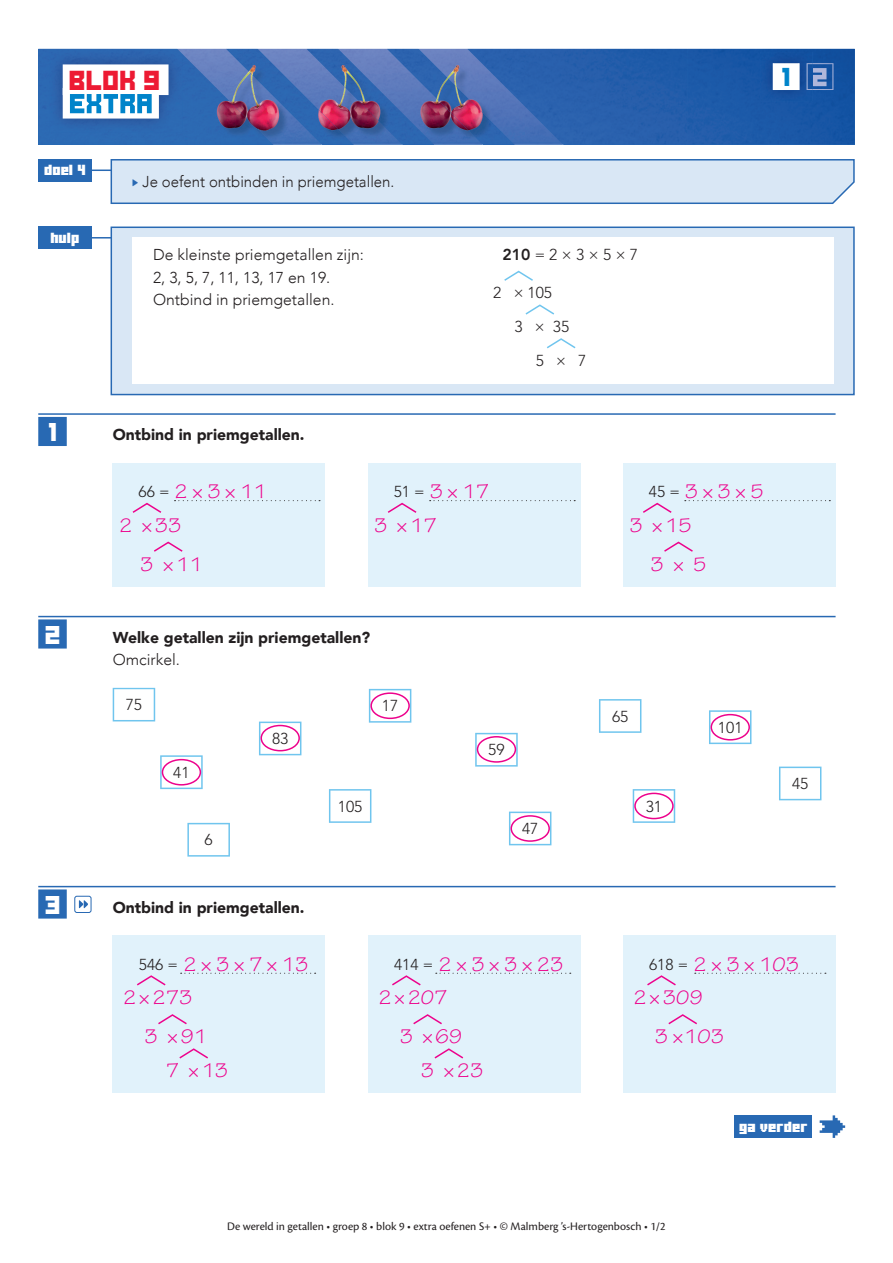
<style>
.page{position:relative;width:893px;height:1263px;background:#fff}
.page>*{position:absolute;margin:0;border:0;box-sizing:border-box;transform-origin:0 0}
.t1{font:21px/38.8px "Tekton Pro";color:#ed028c}
.t2{font:19.2px "Ode to Idle Gaming";color:#ed1a33}
.t3{font:18.15px "Ode to Idle Gaming";color:#0084ca}
.t4{font:18px "Ode to Idle Gaming";color:#fff}
.t5{font:300 15.75px/22.5px "Avenir";color:#231f20}
.t6{font:900 15.75px "Avenir";color:#231f20}
.t7{font:300 15.75px "Avenir LT Std";color:#231f20}
.t8{font:300 15.75px "Avenir";color:#231f20;scale:.95 1}
.t9{font:12px "Cronos Pro";color:#231f20}
.t10{font:10.5px "Minercraftory";letter-spacing:.01em;color:#fff}
.s1{font-weight:800}
.s2{font-family:"Avenir LT Std";font-weight:300;font-size:15.75px;color:#231f20}
</style>
<div class="page">
<img style="left:49px;top:51px;width:21px;height:81px">
<div style="left:63px;top:64px;width:106px;height:31px;background:#fff"></div>
<div style="left:63px;top:88px;width:96px;height:31px;background:#fff"></div>
<hr style="left:38px;top:413px;width:798px;height:2px;background:#2869b3">
<div style="left:38px;top:417px;width:29px;height:29px;background:#2869b3"></div>
<hr style="left:38px;top:616px;width:798px;height:1px;background:#2869b3">
<div style="left:38px;top:619px;width:29px;height:29px;background:#2869b3"></div>
<hr style="left:38px;top:886px;width:798px;height:1px;background:#2869b3">
<div style="left:38px;top:889px;width:29px;height:29px;background:#2869b3"></div>
<div style="left:113px;top:463px;width:212px;height:124px;background:#e1f2fb"></div>
<svg style="left:132px;top:502px;width:30px;height:11px"></svg>
<svg style="left:154px;top:541px;width:29px;height:11px"></svg>
<svg style="left:175px;top:500px;width:145px;height:1px"></svg>
<div style="left:368px;top:463px;width:212px;height:124px;background:#e1f2fb"></div>
<svg style="left:387px;top:502px;width:30px;height:11px"></svg>
<svg style="left:430px;top:500px;width:145px;height:1px"></svg>
<div style="left:623px;top:463px;width:213px;height:124px;background:#e1f2fb"></div>
<svg style="left:643px;top:502px;width:29px;height:11px"></svg>
<svg style="left:664px;top:541px;width:29px;height:11px"></svg>
<svg style="left:685px;top:500px;width:145px;height:1px"></svg>
<svg style="left:113px;top:688px;width:42px;height:33px"></svg>
<svg style="left:259px;top:722px;width:42px;height:33px"></svg>
<svg style="left:187px;top:823px;width:43px;height:34px"></svg>
<svg style="left:160px;top:755px;width:43px;height:34px"></svg>
<svg style="left:329px;top:789px;width:42px;height:34px"></svg>
<svg style="left:779px;top:767px;width:42px;height:33px"></svg>
<svg style="left:633px;top:789px;width:42px;height:34px"></svg>
<svg style="left:509px;top:812px;width:42px;height:33px"></svg>
<svg style="left:369px;top:689px;width:42px;height:34px"></svg>
<svg style="left:599px;top:699px;width:42px;height:34px"></svg>
<svg style="left:709px;top:710px;width:42px;height:34px"></svg>
<svg style="left:475px;top:733px;width:43px;height:34px"></svg>
<div style="left:634px;top:793px;width:40px;height:26px;border:2px solid #ed028c;border-radius:50%"></div>
<div style="left:710px;top:714px;width:40px;height:26px;border:2px solid #ed028c;border-radius:50%"></div>
<div style="left:510px;top:815px;width:40px;height:27px;border:2px solid #ed028c;border-radius:50%"></div>
<div style="left:370px;top:692px;width:40px;height:27px;border:2px solid #ed028c;border-radius:50%"></div>
<div style="left:162px;top:759px;width:39px;height:26px;border:2px solid #ed028c;border-radius:50%"></div>
<div style="left:260px;top:725px;width:40px;height:26px;border:2px solid #ed028c;border-radius:50%"></div>
<div style="left:477px;top:736px;width:39px;height:27px;border:2px solid #ed028c;border-radius:50%"></div>
<div style="left:113px;top:935px;width:212px;height:158px;background:#e1f2fb"></div>
<svg style="left:137px;top:975px;width:29px;height:11px"></svg>
<svg style="left:158px;top:1014px;width:29px;height:11px"></svg>
<svg style="left:179px;top:1048px;width:29px;height:11px"></svg>
<svg style="left:181px;top:973px;width:135px;height:1px"></svg>
<div style="left:368px;top:935px;width:212px;height:158px;background:#e1f2fb"></div>
<svg style="left:392px;top:975px;width:29px;height:11px"></svg>
<svg style="left:413px;top:1014px;width:29px;height:11px"></svg>
<svg style="left:434px;top:1048px;width:30px;height:11px"></svg>
<svg style="left:436px;top:973px;width:135px;height:1px"></svg>
<div style="left:623px;top:935px;width:213px;height:158px;background:#e1f2fb"></div>
<svg style="left:647px;top:975px;width:29px;height:11px"></svg>
<svg style="left:668px;top:1014px;width:29px;height:11px"></svg>
<svg style="left:695px;top:973px;width:131px;height:1px"></svg>
<div style="left:74px;top:896px;width:17px;height:17px;border:1px solid #2869b3;border-radius:2px"></div>
<svg style="left:79px;top:900px;width:9px;height:8px"></svg>
<div style="left:38px;top:159px;width:53px;height:23px;background:#2869b3"></div>
<hr style="left:81px;top:237px;width:32px;height:2px;background:#2869b3">
<div style="left:111px;top:227px;width:744px;height:168px;background:#d9e7f5;border:2px solid #2869b3"></div>
<div style="left:132px;top:238px;width:701px;height:146px;background:#fff"></div>
<svg style="left:504px;top:270px;width:29px;height:11px"></svg>
<svg style="left:525px;top:304px;width:29px;height:11px"></svg>
<svg style="left:547px;top:338px;width:29px;height:11px"></svg>
<div style="left:38px;top:227px;width:53px;height:22px;background:#2869b3"></div>
<svg style="left:820px;top:1115px;width:25px;height:23px"></svg>
<div style="left:734px;top:1115px;width:78px;height:23px;background:#2869b3"></div>
<svg style="left:70px;top:48px;width:785px;height:156px;background:#7d9bc9"></svg>
<p class="t2" style="left:70px;top:72px;width:93px">Blok 9</p>
<p class="t3" style="left:782px;top:69px;width:11px">1</p>
<p class="t10" style="left:44px;top:162px;width:43px">doel 4</p>
<p class="t10" style="left:50px;top:230px;width:31px">hulp</p>
<p class="t8" style="left:142px;top:172px;width:267px">Je oefent ontbinden in priemgetallen.</p>
<p class="t5" style="left:153px;top:244px;width:212px">De kleinste priemgetallen zijn:<br>2, 3, 5, 7, 11, 13, 17 en 19.<br>Ontbind in priemgetallen.</p>
<p class="t7" style="left:503px;top:246px;width:137px"><span class="s1">210</span> = 2 × 3 × 5 × 7</p>
<p class="t7" style="left:493px;top:284px;width:60px">2 × 105</p>
<p class="t7" style="left:514px;top:317px;width:56px">3 ×35</p>
<p class="t7" style="left:536px;top:351px;width:52px">5×7</p>
<p class="t4" style="left:49px;top:424px;width:10px">1</p>
<p class="t6" style="left:113px;top:421px;width:193px">Ontbind in priemgetallen.</p>
<p class="t1" style="left:139px;top:473px;width:130px"><span class="s2">66 =</span> 2 × 3 × 11</p>
<p class="t1" style="left:394px;top:473px;width:97px"><span class="s2">51 =</span> 3 × 17</p>
<p class="t1" style="left:649px;top:473px;width:116px"><span class="s2">45 =</span> 3 × 3 × 5</p>
<p class="t1" style="left:162px;top:506px;width:21px;text-indent:-43px">2 ×33 ×</p>
<p class="t1" style="left:140px;top:545px;width:64px">3 11</p>
<p class="t1" style="left:374px;top:506px;width:64px">3 ×17</p>
<p class="t4" style="left:46px;top:627px;width:17px">2</p>
<p class="t6" style="left:113px;top:624px;width:259px">Welke getallen zijn priemgetallen?</p>
<p class="t5" style="left:113px;top:649px;width:69px">Omcirkel.</p>
<p class="t7" style="left:126px;top:695px;width:18px">75</p>
<p class="t7" style="left:272px;top:729px;width:18px">83</p>
<p class="t7" style="left:173px;top:763px;width:18px">41</p>
<p class="t7" style="left:205px;top:831px;width:10px">6</p>
<p class="t7" style="left:338px;top:797px;width:26px">105</p>
<p class="t7" style="left:382px;top:697px;width:18px">17</p>
<p class="t4" style="left:46px;top:897px;width:17px">3</p>
<p class="t6" style="left:113px;top:894px;width:193px">Ontbind in priemgetallen.</p>
<p class="t7" style="left:488px;top:741px;width:18px">59</p>
<p class="t7" style="left:522px;top:819px;width:18px">47</p>
<p class="t1" style="left:651px;top:506px;width:57px;text-indent:-21px">3 ×15<br>3 × 5</p>
<p class="t7" style="left:612px;top:707px;width:18px">65</p>
<p class="t7" style="left:646px;top:797px;width:18px">31</p>
<p class="t7" style="left:718px;top:718px;width:26px">101</p>
<p class="t7" style="left:792px;top:774px;width:18px">45</p>
<p class="t1" style="left:139px;top:945px;width:171px"><span class="s2">546 =</span> 2 × 3 × 7 × 13</p>
<p class="t1" style="left:167px;top:979px;width:27px;text-indent:-43px">2×273 ×</p>
<p class="t1" style="left:166px;top:1020px;width:64px;line-height:34.2px;text-indent:-21px">3 91<br>7 ×13</p>
<p class="t1" style="left:394px;top:945px;width:171px"><span class="s2">414 =</span> 2 × 3 × 3 × 23</p>
<p class="t1" style="left:422px;top:979px;width:27px;text-indent:-43px">2×207 ×</p>
<p class="t1" style="left:421px;top:1020px;width:64px;line-height:34.2px;text-indent:-21px">3 69<br>3 ×23</p>
<p class="t1" style="left:649px;top:945px;width:151px"><span class="s2">618 =</span> 2 × 3 × 103</p>
<p class="t1" style="left:672px;top:979px;width:32px;text-indent:-38px">2×309 ×</p>
<p class="t1" style="left:655px;top:1018px;width:71px">3 103</p>
<p class="t10" style="left:739px;top:1118px;width:70px">ga verder</p>
<p class="t9" style="left:227px;top:1219px;width:440px">De wereld in getallen • groep 8 • blok 9 • extra oefenen S+ • © Malmberg ’s-Hertogenbosch • 1/2</p>
</div>
